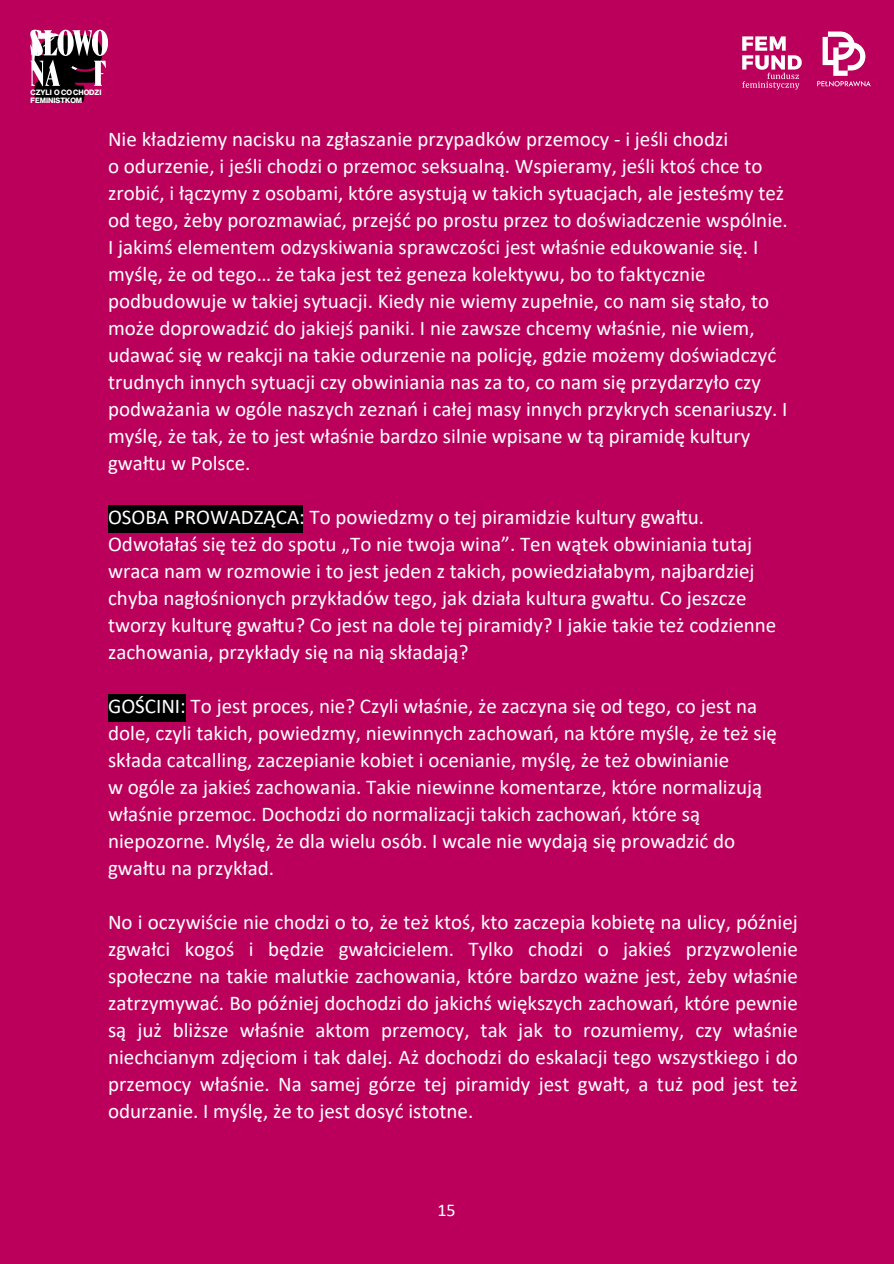
<style>
.page{position:relative;width:894px;height:1264px;background:#fff}
.page>*{position:absolute;margin:0;border:0;box-sizing:border-box;transform-origin:0 0}
.t1{font:21px/27px "Calibri";color:#fff}
.t2{font:18px "Calibri";color:#fff}
.t3{font:700 7.5px "Neue Haas Display";color:#fff}
</style>
<div class="page">
<div style="left:0;top:0;width:893px;height:1263px;background:#bb005c"></div>
<div style="left:108px;top:506px;width:195px;height:27px;background:#000"></div>
<div style="left:108px;top:695px;width:78px;height:27px;background:#000"></div>
<svg style="left:30px;top:30px;width:78px;height:72px"></svg>
<img style="left:817px;top:31px;width:54px;height:56px">
<img style="left:742px;top:36px;width:60px;height:54px">
<p class="t3" style="left:30px;top:89px;width:72px">CZYLI O CO CHODZI</p>
<p class="t3" style="left:30px;top:97px;width:53px">FEMINISTKOM</p>
<p class="t1" style="left:108px;top:127px;width:681px">Nie kładziemy nacisku na zgłaszanie przypadków przemocy - i jeśli chodzi<br>o odurzenie, i jeśli chodzi o przemoc seksualną. Wspieramy, jeśli ktoś chce to zrobić, i łączymy z osobami, które asystują w takich sytuacjach, ale jesteśmy też od tego, żeby porozmawiać, przejść po prostu przez to doświadczenie wspólnie.<br>I jakimś elementem odzyskiwania sprawczości jest właśnie edukowanie się. I myślę, że od tego… że taka jest też geneza kolektywu, bo to faktycznie podbudowuje w takiej sytuacji. Kiedy nie wiemy zupełnie, co nam się stało, to może doprowadzić do jakiejś paniki. I nie zawsze chcemy właśnie, nie wiem, udawać się w reakcji na takie odurzenie na policję, gdzie możemy doświadczyć trudnych innych sytuacji czy obwiniania nas za to, co nam się przydarzyło czy podważania w ogóle naszych zeznań i całej masy innych przykrych scenariuszy. I myślę, że tak, że to jest właśnie bardzo silnie wpisane w tą piramidę kultury gwałtu w Polsce.</p>
<p class="t1" style="left:108px;top:505px;width:669px">OSOBA PROWADZĄCA: To powiedzmy o tej piramidzie kultury gwałtu.<br>Odwołałaś się też do spotu „To nie twoja wina”. Ten wątek obwiniania tutaj wraca nam w rozmowie i to jest jeden z takich, powiedziałabym, najbardziej chyba nagłośnionych przykładów tego, jak działa kultura gwałtu. Co jeszcze tworzy kulturę gwałtu? Co jest na dole tej piramidy? I jakie takie też codzienne zachowania, przykłady się na nią składają?</p>
<p class="t1" style="left:108px;top:694px;width:670px">GOŚCINI: To jest proces, nie? Czyli właśnie, że zaczyna się od tego, co jest na dole, czyli takich, powiedzmy, niewinnych zachowań, na które myślę, że też się składa catcalling, zaczepianie kobiet i ocenianie, myślę, że też obwinianie<br>w ogóle za jakieś zachowania. Takie niewinne komentarze, które normalizują właśnie przemoc. Dochodzi do normalizacji takich zachowań, które są niepozorne. Myślę, że dla wielu osób. I wcale nie wydają się prowadzić do gwałtu na przykład.</p>
<p class="t1" style="left:108px;top:910px;width:691px;text-align:justify">No i oczywiście nie chodzi o to, że też ktoś, kto zaczepia kobietę na ulicy, później zgwałci kogoś i będzie gwałcicielem. Tylko chodzi o jakieś przyzwolenie społeczne na takie malutkie zachowania, które bardzo ważne jest, żeby właśnie zatrzymywać. Bo później dochodzi do jakichś większych zachowań, które pewnie są już bliższe właśnie aktom przemocy, tak jak to rozumiemy, czy właśnie niechcianym zdjęciom i tak dalej. Aż dochodzi do eskalacji tego wszystkiego i do przemocy właśnie. Na samej górze tej piramidy jest gwałt, a tuż pod jest też odurzanie. I myślę, że to jest dosyć istotne.</p>
<p class="t2" style="left:437px;top:1202px;width:20px">15</p>
</div>
